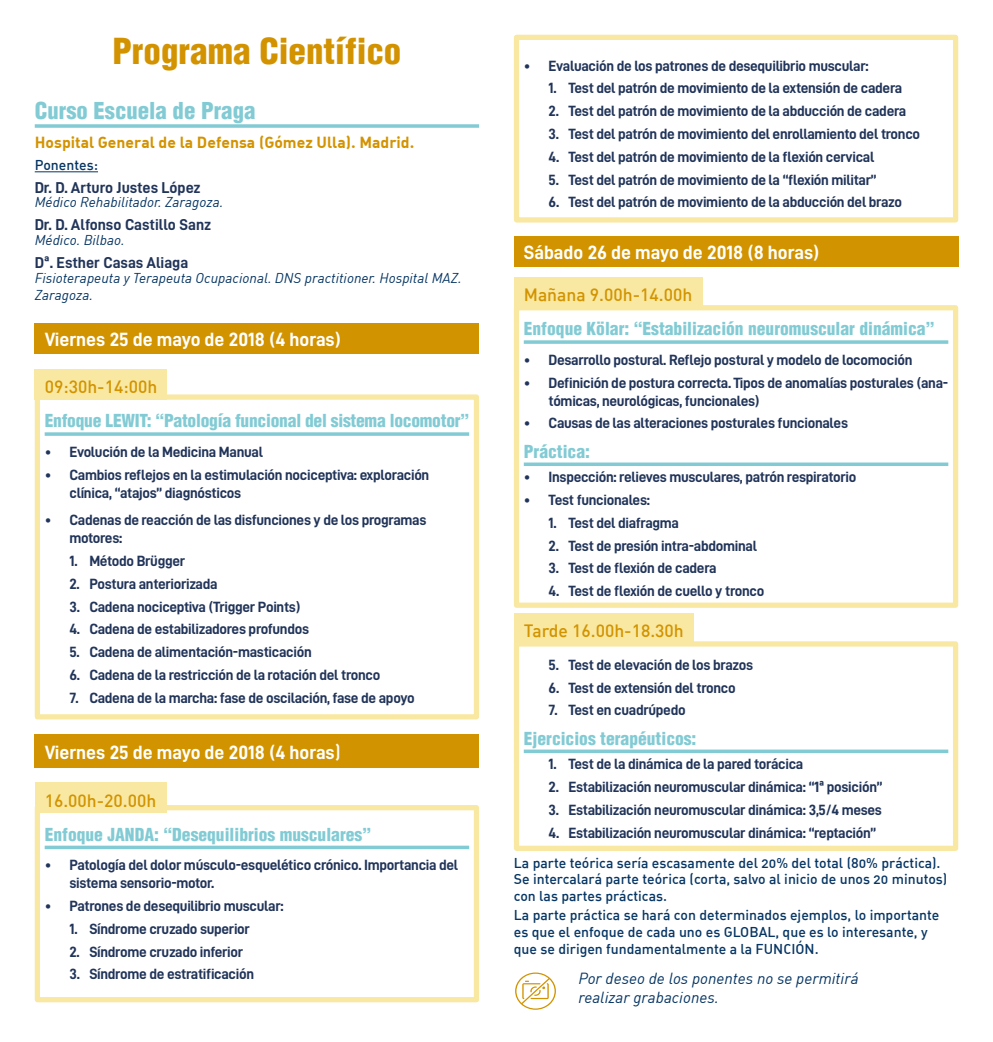
<style>
.page{position:relative;width:993px;height:1042px;background:#fff}
.page>*{position:absolute;margin:0;border:0;box-sizing:border-box;transform-origin:0 0}
.t1{font:900 condensed 35px "Helvetica";color:#d39300}
.t2{font:900 condensed 22.75px "Helvetica";color:#82cbd4}
.t3{font:19.25px "D DIN Bold";color:#fff}
.t4{font:900 condensed 17.5px "Helvetica";color:#82cbd4}
.t5{font:500 17.5px "DIN";color:#d29300}
.t6{font:15.75px "D DIN Bold";color:#213459}
.t7{font:italic 15.75px/18.9px "DIN";color:#063563}
.t8{font:700 15.75px "DIN Alternate";color:#d39300}
.t9{font:14.88px/17.8px "D DIN Bold";letter-spacing:-.02em;color:#213459}
.t10{font:14px/16.8px "DIN Medium Alternate";color:#063563}
.t11{font:italic 14px/16.8px "DIN";color:#063563}
.s1{font-family:"DIN Medium Alternate"}
</style>
<div class="page">
<div style="left:35px;top:394px;width:444px;height:325px;border:5px solid #f9e8a2"></div>
<div style="left:513px;top:305px;width:444px;height:303px;border:5px solid #f9e8a2"></div>
<div style="left:513px;top:641px;width:444px;height:210px;border:5px solid #f9e8a2"></div>
<div style="left:35px;top:805px;width:444px;height:197px;border:5px solid #f9e8a2"></div>
<div style="left:513px;top:35px;width:444px;height:187px;border:5px solid #f9e8a2"></div>
<svg style="left:35px;top:124px;width:444px;height:4px;background:#91d1d9"></svg>
<hr style="left:35px;top:171px;width:63px;height:1px;background:#063563">
<div style="left:35px;top:323px;width:444px;height:31px;background:#d29300"></div>
<div style="left:35px;top:369px;width:132px;height:31px;background:#f9e8a2"></div>
<svg style="left:45px;top:432px;width:424px;height:4px;background:#91d1d9"></svg>
<div style="left:35px;top:735px;width:444px;height:33px;background:#d29300"></div>
<div style="left:35px;top:782px;width:131px;height:31px;background:#f9e8a2"></div>
<svg style="left:45px;top:845px;width:424px;height:4px;background:#96d3db"></svg>
<div style="left:513px;top:236px;width:444px;height:31px;background:#d29300"></div>
<div style="left:513px;top:277px;width:189px;height:31px;background:#f9e8a2"></div>
<svg style="left:523px;top:340px;width:424px;height:4px;background:#91d1d9"></svg>
<svg style="left:523px;top:462px;width:424px;height:4px;background:#92d1d9"></svg>
<div style="left:513px;top:613px;width:180px;height:31px;background:#f9e8a2"></div>
<svg style="left:523px;top:749px;width:424px;height:4px;background:#94d2da"></svg>
<svg style="left:515px;top:972px;width:40px;height:37px"></svg>
<h1 class="t1" style="left:112px;top:29px;width:290px">Programa Científico</h1>
<h2 class="t2" style="left:35px;top:97px;width:222px">Curso Escuela de Praga</h2>
<p class="t8" style="left:35px;top:132px;width:381px">Hospital General de la Defensa (Gómez Ulla). Madrid.</p>
<p class="t10" style="left:35px;top:156px;width:65px">Ponentes:</p>
<p class="t6" style="left:35px;top:179px;width:167px">Dr. D. Arturo Justes López</p>
<p class="t11" style="left:35px;top:193px;width:190px">Médico Rehabilitador. Zaragoza.</p>
<p class="t6" style="left:35px;top:216px;width:178px">Dr. D. Alfonso Castillo Sanz</p>
<p class="t11" style="left:35px;top:231px;width:92px">Médico. Bilbao.</p>
<p class="t6" style="left:35px;top:254px;width:155px">Dª. Esther Casas Aliaga</p>
<p class="t11" style="left:35px;top:270px;width:428px">Fisioterapeuta y Terapeuta Ocupacional. DNS practitioner. Hospital MAZ.<br>Zaragoza.</p>
<p class="t3" style="left:45px;top:328px;width:400px">Viernes 25 de mayo de 2018 (4 horas)<sub>9.30h-14.00h</sub></p>
<p class="t5" style="left:45px;top:376px;width:114px">09:30h-14:00h</p>
<p class="t4" style="left:45px;top:410px;width:426px">Enfoque LEWIT: “Patología funcional del sistema locomotor”</p>
<p class="t9" style="left:45px;top:442px;width:220px">• Evolución de la Medicina Manual</p>
<p class="t9" style="left:69px;top:465px;width:361px;text-indent:-25px">• Cambios reflejos en la estimulación nociceptiva: exploración clínica, “atajos” diagnósticos</p>
<p class="t9" style="left:69px;top:511px;width:358px;text-indent:-25px">• Cadenas de reacción de las disfunciones y de los programas motores:</p>
<p class="t9" style="left:69px;top:552px;width:117px">1. Método Brügger</p>
<p class="t9" style="left:69px;top:574px;width:149px">2. Postura anteriorizada</p>
<p class="t9" style="left:69px;top:597px;width:232px">3. Cadena nociceptiva (Trigger Points)</p>
<p class="t9" style="left:69px;top:620px;width:241px">4. Cadena de estabilizadores profundos</p>
<p class="t9" style="left:69px;top:643px;width:244px">5. Cadena de alimentación-masticación</p>
<p class="t9" style="left:69px;top:666px;width:312px">6. Cadena de la restricción de la rotación del tronco</p>
<p class="t9" style="left:69px;top:688px;width:346px">7. Cadena de la marcha: fase de oscilación, fase de apoyo</p>
<p class="t3" style="left:45px;top:742px;width:297px">Viernes 25 de mayo de 2018 (4 horas<span class="s1">)</span></p>
<p class="t5" style="left:45px;top:789px;width:113px">16.00h-20.00h</p>
<p class="t4" style="left:45px;top:823px;width:328px">Enfoque JANDA: “Desequilibrios musculares”</p>
<p class="t9" style="left:69px;top:856px;width:390px;text-indent:-25px">• Patología del dolor músculo-esquelético crónico. Importancia del sistema sensorio-motor.</p>
<p class="t9" style="left:45px;top:896px;width:240px">• Patrones de desequilibrio muscular:</p>
<p class="t9" style="left:69px;top:919px;width:182px">1. Síndrome cruzado superior</p>
<p class="t9" style="left:69px;top:942px;width:175px">2. Síndrome cruzado inferior</p>
<p class="t9" style="left:69px;top:965px;width:186px">3. Síndrome de estratificación</p>
<p class="t9" style="left:523px;top:56px;width:346px">• Evaluación de los patrones de desequilibrio muscular:</p>
<p class="t9" style="left:548px;top:79px;width:355px">1. Test del patrón de movimiento de la extensión de cadera</p>
<p class="t9" style="left:548px;top:102px;width:359px">2. Test del patrón de movimiento de la abducción de cadera</p>
<p class="t9" style="left:548px;top:125px;width:373px">3. Test del patrón de movimiento del enrollamiento del tronco</p>
<p class="t9" style="left:548px;top:147px;width:327px">4. Test del patrón de movimiento de la flexión cervical</p>
<p class="t9" style="left:548px;top:170px;width:329px">5. Test del patrón de movimiento de la “flexión militar”</p>
<p class="t9" style="left:548px;top:193px;width:355px">6. Test del patrón de movimiento de la abducción del brazo</p>
<p class="t3" style="left:523px;top:241px;width:418px">Sábado 26 de mayo de 2018 (8 horas)<sub>Mañana:</sub> <sub>9.00h-</sub></p>
<p class="t5" style="left:523px;top:284px;width:170px">Mañana 9.00h-14.00h</p>
<p class="t4" style="left:523px;top:318px;width:412px">Enfoque Kölar: “Estabilización neuromuscular dinámica”</p>
<p class="t9" style="left:523px;top:350px;width:390px">• Desarrollo postural. Reflejo postural y modelo de locomoción</p>
<p class="t9" style="left:548px;top:373px;width:401px;text-indent:-25px">• Definición de postura correcta. Tipos de anomalías posturales (ana&shy;tómicas, neurológicas, funcionales)</p>
<p class="t9" style="left:523px;top:414px;width:325px">• Causas de las alteraciones posturales funcionales</p>
<p class="t4" style="left:523px;top:440px;width:68px">Práctica:</p>
<p class="t9" style="left:523px;top:468px;width:334px">• Inspección: relieves musculares, patrón respiratorio</p>
<p class="t9" style="left:523px;top:490px;width:128px">• Test funcionales:</p>
<p class="t9" style="left:548px;top:513px;width:132px">1. Test del diafragma</p>
<p class="t9" style="left:548px;top:536px;width:210px">2. Test de presión intra-abdominal</p>
<p class="t9" style="left:548px;top:559px;width:169px">3. Test de flexión de cadera</p>
<p class="t9" style="left:548px;top:582px;width:217px">4. Test de flexión de cuello y tronco</p>
<p class="t5" style="left:523px;top:619px;width:161px">Tarde 16.00h-18.30h</p>
<p class="t9" style="left:548px;top:655px;width:206px">5. Test de elevación de los brazos</p>
<p class="t9" style="left:548px;top:678px;width:188px">6. Test de extensión del tronco</p>
<p class="t9" style="left:548px;top:701px;width:138px">7. Test en cuadrúpedo</p>
<p class="t4" style="left:523px;top:727px;width:174px">Ejercicios terapéuticos:</p>
<p class="t9" style="left:548px;top:755px;width:256px">1. Test de la dinámica de la pared torácica</p>
<p class="t9" style="left:548px;top:777px;width:335px">2. Estabilización neuromuscular dinámica: “1ª posición”</p>
<p class="t9" style="left:548px;top:800px;width:335px">3. Estabilización neuromuscular dinámica: 3,5/4 meses</p>
<p class="t9" style="left:548px;top:823px;width:329px">4. Estabilización neuromuscular dinámica: “reptación”</p>
<p class="t10" style="left:513px;top:853px;width:435px">La parte teórica sería escasamente del 20% del total (80% práctica).<br>Se intercalará parte teórica (corta, salvo al inicio de unos 20 minutos) con las partes prácticas.</p>
<p class="t10" style="left:513px;top:906px;width:427px">La parte práctica se hará con determinados ejemplos, lo importante es que el enfoque de cada uno es GLOBAL, que es lo interesante, y que se dirigen fundamentalmente a la FUNCIÓN.</p>
<p class="t7" style="left:578px;top:968px;width:282px">Por deseo de los ponentes no se permitirá realizar grabaciones.</p>
</div>
